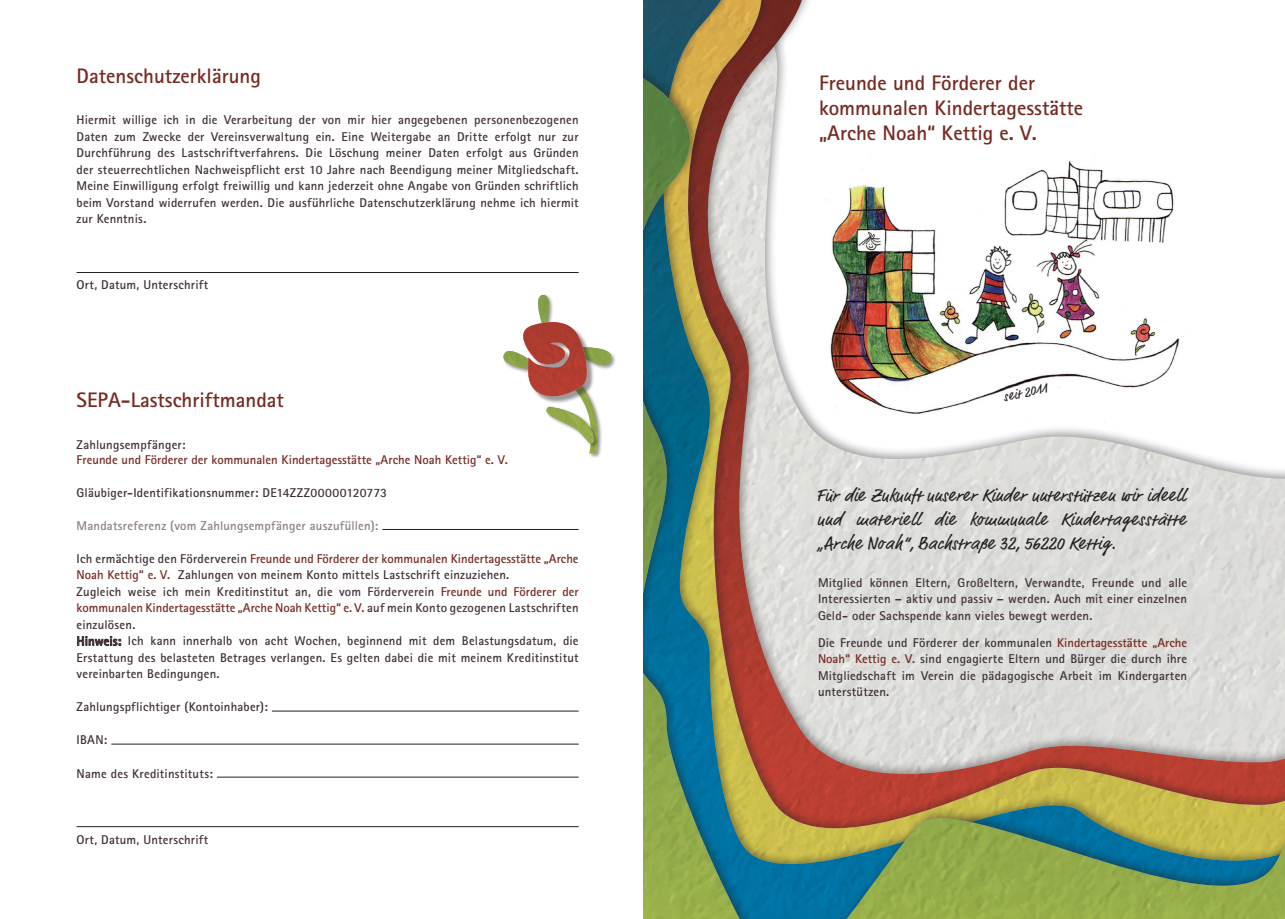
<style>
.page{position:relative;width:1285px;height:919px;background:#fff}
.page>*{position:absolute;margin:0;border:0;box-sizing:border-box;transform-origin:0 0}
.t1{font:700 21px/25.2px "Agfa Rotis Sans Serif";color:#772a22}
.t2{font:18px/24px "Script One";letter-spacing:.015em;color:#231f20;text-align:justify}
.t3{font:13.5px "Script One";color:#231f20}
.t4{font:700 12.75px/16.5px "Agfa Rotis Sans Serif";letter-spacing:.015em;color:#3f3037;text-align:justify}
.t5{font:700 12.75px "Agfa Rotis Sans Serif";color:#772a22}
.t6{font:700 12.75px "Agfa Rotis Sans Serif";letter-spacing:.015em;color:#8b7f88}
.s1{color:#772a22}
</style>
<div class="page">
<svg style="left:643px;top:0;width:166px;height:47px"></svg>
<svg style="left:643px;top:58px;width:641px;height:860px"></svg>
<hr style="left:77px;top:272px;width:501px;height:1px;background:#231f20">
<hr style="left:382px;top:529px;width:196px;height:1px;background:#231f20">
<svg style="left:77px;top:636px;width:44px;height:10px"></svg>
<hr style="left:272px;top:710px;width:306px;height:1px;background:#231f20">
<hr style="left:111px;top:743px;width:467px;height:1px;background:#231f20">
<hr style="left:217px;top:776px;width:361px;height:1px;background:#231f20">
<hr style="left:77px;top:826px;width:501px;height:1px;background:#231f20">
<div style="left:563px;top:371px;width:40px;height:87px;background:#231f20;opacity:.45"></div>
<svg style="left:564px;top:400px;width:39px;height:54px"></svg>
<div style="left:545px;top:406px;width:54px;height:42px;background:#231f20;opacity:.45"></div>
<svg style="left:545px;top:407px;width:49px;height:42px"></svg>
<div style="left:524px;top:323px;width:70px;height:80px;background:#231f20;opacity:.45"></div>
<svg style="left:503px;top:295px;width:112px;height:105px"></svg>
<svg style="left:513px;top:322px;width:78px;height:78px"></svg>
<h1 class="t1" style="left:77px;top:62px;width:186px">Datenschutzerklärung</h1>
<p class="t4" style="left:77px;top:111px;width:503px">Hiermit willige ich in die Verarbeitung der von mir hier angegebenen personenbezogenen Daten zum Zwecke der Vereinsverwaltung ein. Eine Weitergabe an Dritte erfolgt nur zur Durchführung des Lastschriftverfahrens. Die Löschung meiner Daten erfolgt aus Gründen der steuerrechtlichen Nachweispflicht erst 10 Jahre nach Beendigung meiner Mitgliedschaft.<br>Meine Einwilligung erfolgt freiwillig und kann jederzeit ohne Angabe von Gründen schriftlich beim Vorstand widerrufen werden. Die ausführliche Datenschutzerklärung nehme ich hiermit zur Kenntnis.</p>
<p class="t4" style="left:77px;top:276px;width:133px">Ort, Datum, Unterschrift</p>
<h1 class="t1" style="left:77px;top:386px;width:209px">SEPA-Lastschriftmandat</h1>
<p class="t4" style="left:77px;top:435px;width:110px">Zahlungsempfänger:</p>
<p class="t5" style="left:77px;top:451px;width:433px">Freunde und Förderer der kommunalen Kindertagesstätte „Arche Noah Kettig“ e. V.</p>
<p class="t4" style="left:77px;top:484px;width:312px">Gläubiger-Identifikationsnummer: DE14ZZZ00000120773</p>
<p class="t6" style="left:77px;top:517px;width:303px">Mandatsreferenz (vom Zahlungsempfänger auszufüllen):</p>
<p class="t4" style="left:77px;top:550px;width:503px;text-align:left">Ich ermächtige den Förderverein <span class="s1">Freunde und Förderer der kommunalen Kindertagesstätte „Arche Noah Kettig“ e. V.</span> Zahlungen von meinem Konto mittels Lastschrift einzuziehen.<br>Zugleich weise ich mein Kreditinstitut an, die vom Förderverein <span class="s1">Freunde und Förderer der kommunalen Kindertagesstätte „Arche Noah Kettig“ e. V.</span> auf mein Konto gezogenen Lastschriften einzulösen.<br>Hinweis: Ich kann innerhalb von acht Wochen, beginnend mit dem Belastungsdatum, die Erstattung des belasteten Betrages verlangen. Es gelten dabei die mit meinem Kreditinstitut vereinbarten Bedingungen.</p>
<p class="t4" style="left:77px;top:698px;width:193px">Zahlungspflichtiger (Kontoinhaber):</p>
<p class="t4" style="left:77px;top:731px;width:32px">IBAN:</p>
<p class="t4" style="left:77px;top:764px;width:138px">Name des Kreditinstituts:</p>
<p class="t4" style="left:77px;top:830px;width:133px">Ort, Datum, Unterschrift</p>
<h1 class="t1" style="left:819px;top:70px;width:266px">Freunde und Förderer der kommunalen Kindertagesstätte „Arche Noah“ Kettig e. V.</h1>
<p class="t3" style="left:1002px;top:389px;width:46px;rotate:-13deg">seit 2011</p>
<h2 class="t2" style="left:817px;top:483px;width:370px">Für die Zukunft unserer Kinder unterstützen wir ideell und materiell die kommunale Kindertagesstätte „Arche Noah“, Bachstraße 32, 56220 Kettig.</h2>
<p class="t4" style="left:817px;top:574px;width:370px">Mitglied können Eltern, Großeltern, Verwandte, Freunde und alle Interessierten – aktiv und passiv – werden. Auch mit einer einzelnen Geld- oder Sachspende kann vieles bewegt werden.</p>
<p class="t4" style="left:817px;top:634px;width:370px">Die Freunde und Förderer der kommunalen <span class="s1">Kindertagesstätte „Arche Noah“ Kettig e. V.</span> sind engagierte Eltern und Bürger die durch ihre Mitgliedschaft im Verein die pädagogische Arbeit im Kindergarten unterstützen.</p>
</div>
